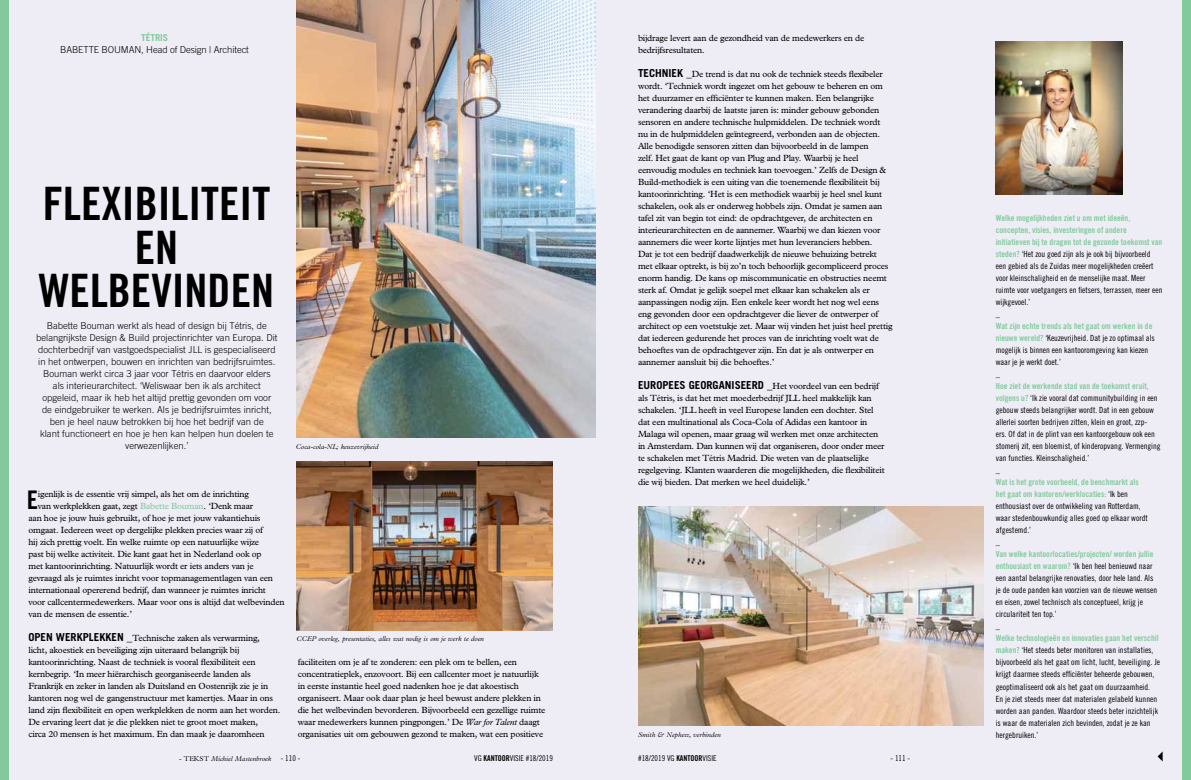
<style>
.page{position:relative;width:1191px;height:780px;background:#eeedf6}
.page>*{position:absolute;margin:0;border:0;box-sizing:border-box;transform-origin:0 0}
.t1{font:46px/43.4px "Trade Gothic Bold Cond Twenty";color:#000;text-align:center}
.t2{font:25.6px "Trade Gothic Bold Cond Twenty";color:#000}
.t3{font:300 9.5px/12px "Trade Gothic";color:#000;text-align:center}
.t4{font:700 9.5px "Trade Gothic";letter-spacing:-.01em;color:#82ca9c}
.t5{font:9px/12px "M Plantin";letter-spacing:-.02em;color:#000}
.t6{font:8.5px/12px "Trade Gothic Cond Eighteen";color:#000}
.t7{font:8.5px/12px "Trade Gothic Bold Cond Twenty";color:#82ca9c}
.t8{font:8.5px "Trade Gothic Bold Cond Twenty";color:#000}
.t9{font:8px "Trade Gothic Cond Eighteen";color:#000}
.t10{font:italic 300 7px "M Plantin";color:#000}
.s1{color:#82ca9c}
.s2{font-family:"Trade Gothic";font-weight:700;font-size:11px}
.s3{font-style:italic}
.s4{font-style:normal}
.s5{font-family:"Trade Gothic Cond Eighteen";font-weight:400;font-style:normal;font-size:8px}
.s6{font-family:"Trade Gothic Bold Cond Twenty"}
.s7{font-family:"Trade Gothic Bold Cond Twenty";color:#82ca9c}
.s8{font-family:"Trade Gothic Cond Eighteen";color:#000}
</style>
<div class="page">
<div style="left:0;top:0;width:9px;height:780px;background:#82ca9c"></div>
<div style="left:1182px;top:0;width:9px;height:780px;background:#82ca9c"></div>
<svg style="left:1157px;top:752px;width:5px;height:9px"></svg>
<img style="left:995px;top:41px;width:127px;height:154px">
<img style="left:638px;top:506px;width:345px;height:219px">
<img style="left:297px;top:461px;width:256px;height:169px">
<img style="left:297px;top:0;width:298px;height:437px">
<p class="t4" style="left:141px;top:32px;width:28px">TÉTRIS</p>
<p class="t3" style="left:60px;top:44px;width:190px">Bab ette Bouman, Head of Design | Architect</p>
<h1 class="t1" style="left:39px;top:182px;width:228px">Flexibiliteit en welbevinden</h1>
<p class="t3" style="left:36px;top:320px;width:243px">Babette Bouman werkt als head of design bij Tétris, de belangrijkste Design &amp; Build projectinrichter van Europa. Dit dochterbedrijf van vastgoedspecialist JLL is gespecialiseerd in het ontwerpen, bouwen en inrichten van bedrijfsruimtes.<br>Bouman werkt circa 3 jaar voor Tétris en daarvoor elders<br>als interieurarchitect. ‘Weliswaar ben ik als architect opgeleid, maar ik heb het altijd prettig gevonden om voor<br>de eindgebruiker te werken. Als je bedrijfsruimtes inricht, ben je heel nauw betrokken bij hoe het bedrijf van de<br>klant functioneert en hoe je hen kan helpen hun doelen te verwezenlijken.’</p>
<p class="t10" style="left:296px;top:443px;width:84px">Coca-cola-NL; keuzevrijheid</p>
<h2 class="t2" style="left:27px;top:484px;width:13px">E</h2>
<p class="t5" style="left:38px;top:488px;width:213px">igenlijk is de essentie vrij simpel, als het om de inrichting</p>
<p class="t5" style="left:38px;top:500px;width:217px">van werkplekken gaat, zegt <span class="s1">Babette Bouman</span>. ‘Denk maar</p>
<p class="t5" style="left:28px;top:512px;width:234px">aan hoe je jouw huis gebruikt, of hoe je met jouw vakantiehuis</p>
<p class="t5" style="left:28px;top:524px;width:236px">omgaat. Iedereen weet op dergelijke plekken precies waar zij of</p>
<p class="t5" style="left:28px;top:536px;width:232px">hij zich prettig voelt. En welke ruimte op een natuurlijke wijze</p>
<p class="t5" style="left:28px;top:548px;width:235px">past bij welke activiteit. Die kant gaat het in Nederland ook op</p>
<p class="t5" style="left:28px;top:560px;width:227px">met kantoorinrichting. Natuurlijk wordt er iets anders van je</p>
<p class="t5" style="left:28px;top:572px;width:246px">gevraagd als je ruimtes inricht voor topmanagementlagen van een</p>
<p class="t5" style="left:28px;top:584px;width:239px">internationaal opererend bedrijf, dan wanneer je ruimtes inricht</p>
<p class="t5" style="left:28px;top:596px;width:258px">voor callcentermedewerkers. Maar voor ons is altijd dat welbevinden</p>
<p class="t5" style="left:28px;top:608px;width:105px">van de mensen de essentie.’</p>
<p class="t5" style="left:28px;top:632px;width:253px"><span class="s2">OPEN WERKPLEKKEN _</span>Technische zaken als verwarming, licht, akoestiek en beveiliging zijn uiteraard belangrijk bij kantoorinrichting. Naast de techniek is vooral flexibiliteit een kernbegrip. ‘In meer hiërarchisch georganiseerde landen als Frankrijk en zeker in landen als Duitsland en Oostenrijk zie je in kantoren nog wel de gangenstructuur met kamertjes. Maar in ons land zijn flexibiliteit en open werkplekken de norm aan het worden.<br>De ervaring leert dat je die plekken niet te groot moet maken,<br>circa 20 mensen is het maximum. En dan maak je daaromheen</p>
<p class="t10" style="left:297px;top:635px;width:189px">CCEP overleg, presentaties, alles wat nodig is om je werk te doen</p>
<p class="t5" style="left:298px;top:656px;width:249px">faciliteiten om je af te zonderen: een plek om te bellen, een concentratieplek, enzovoort. Bij een callcenter moet je natuurlijk in eerste instantie heel goed nadenken hoe je dat akoestisch organiseert. Maar ook daar plan je heel bewust andere plekken in die het welbevinden bevorderen. Bijvoorbeeld een gezellige ruimte waar medewerkers kunnen pingpongen.’ De <span class="s3">War for Talent</span> daagt organisaties uit om gebouwen gezond te maken, wat een positieve</p>
<p class="t5" style="left:638px;top:32px;width:228px">bijdrage levert aan de gezondheid van de medewerkers en de bedrijfsresultaten.</p>
<p class="t5" style="left:638px;top:68px;width:256px"><span class="s2">TECHNIEK _</span>De trend is dat nu ook de techniek steeds flexibeler wordt. ‘Techniek wordt ingezet om het gebouw te beheren en om het duurzamer en efficiënter te kunnen maken. Een belangrijke verandering daarbij de laatste jaren is: minder gebouw gebonden sensoren en andere technische hulpmiddelen. De techniek wordt nu in de hulpmiddelen geïntegreerd, verbonden aan de objecten.<br>Alle benodigde sensoren zitten dan bijvoorbeeld in de lampen<br>zelf. Het gaat de kant op van Plug and Play. Waarbij je heel eenvoudig modules en techniek kan toevoegen.’ Zelfs de Design &amp; Build-methodiek is een uiting van die toenemende flexibiliteit bij kantoorinrichting. ‘Het is een methodiek waarbij je heel snel kunt schakelen, ook als er onderweg hobbels zijn. Omdat je samen aan tafel zit van begin tot eind: de opdrachtgever, de architecten en interieurarchitecten en de aannemer. Waarbij we dan kiezen voor aannemers die weer korte lijntjes met hun leveranciers hebben.<br>Dat je tot een bedrijf daadwerkelijk de nieuwe behuizing betrekt met elkaar optrekt, is bij zo’n toch behoorlijk gecompliceerd proces enorm handig. De kans op miscommunicatie en obstructies neemt sterk af. Omdat je gelijk soepel met elkaar kan schakelen als er aanpassingen nodig zijn. Een enkele keer wordt het nog wel eens eng gevonden door een opdrachtgever die liever de ontwerper of architect op een voetstukje zet. Maar wij vinden het juist heel prettig dat iedereen gedurende het proces van de inrichting voelt wat de behoeftes van de opdrachtgever zijn. En dat je als ontwerper en aannemer aansluit bij die behoeftes.’</p>
<p class="t5" style="left:638px;top:380px;width:248px"><span class="s2">EUROPEES GEORGANISEERD _</span>Het voordeel van een bedrijf als Tétris, is dat het met moederbedrijf JLL heel makkelijk kan schakelen. ‘JLL heeft in veel Europese landen een dochter. Stel dat een multinational als Coca-Cola of Adidas een kantoor in Malaga wil openen, maar graag wil werken met onze architecten in Amsterdam. Dan kunnen wij dat organiseren, door onder meer te schakelen met Tétris Madrid. Die weten van de plaatselijke regelgeving. Klanten waarderen die mogelijkheden, die flexibiliteit die wij bieden. Dat merken we heel duidelijk.’</p>
<p class="t10" style="left:638px;top:731px;width:84px">Smith &amp; Nephew, verbinden</p>
<p class="t10" style="left:179px;top:755px;width:123px"><span class="s4">- tekst</span> Michiel Mastenbroek <span class="s5">- 110 -</span></p>
<p class="t9" style="left:474px;top:753px;width:80px">VG <span class="s6">KANTOOR</span>VISIE #18/2019</p>
<p class="t9" style="left:638px;top:753px;width:80px">#18/2019 VG <span class="s6">KANTOOR</span>VISIE</p>
<p class="t9" style="left:890px;top:753px;width:21px">- 111 -</p>
<p class="t7" style="left:995px;top:212px;width:168px">Welke mogelijkheden ziet u om met ideeën, concepten, visies, investeringen of andere initiatieven bij te dragen tot de gezonde toekomst van</p>
<p class="t6" style="left:995px;top:248px;width:168px"><span class="s7">steden?</span> ‘Het zou goed zijn als je ook bij bijvoorbeeld een gebied als de Zuidas meer mogelijkheden creëert voor kleinschaligheid en de menselijke maat. Meer ruimte voor voetgangers en fietsers, terrassen, meer een wijkgevoel.’</p>
<p class="t8" style="left:995px;top:309px;width:6px">_</p>
<p class="t7" style="left:995px;top:320px;width:158px">Wat zijn echte trends als het gaat om werken in de</p>
<p class="t6" style="left:995px;top:332px;width:161px"><span class="s7">nieuwe wereld?</span> ‘Keuzevrijheid. Dat je zo optimaal als mogelijk is binnen een kantooromgeving kan kiezen waar je je werkt doet.’</p>
<p class="t8" style="left:995px;top:369px;width:6px">_</p>
<p class="t7" style="left:995px;top:380px;width:154px">Hoe ziet de werkende stad van de toekomst eruit,</p>
<p class="t6" style="left:995px;top:392px;width:166px"><span class="s7">volgens u?</span> ‘Ik zie vooral dat communitybuilding in een gebouw steeds belangrijker wordt. Dat in een gebouw allerlei soorten bedrijven zitten, klein en groot, zzp-<br>ers. Of dat in de plint van een kantoorgebouw ook een stomerij zit, een bloemist, of kinderopvang. Vermenging van functies. Kleinschaligheid.’</p>
<p class="t8" style="left:995px;top:465px;width:6px">_</p>
<p class="t7" style="left:995px;top:476px;width:144px">Wat is het grote voorbeeld, de benchmarkt als het gaat om kantoren/werklocaties: <span class="s8">‘Ik ben</span></p>
<p class="t6" style="left:995px;top:500px;width:154px">enthousiast over de ontwikkeling van Rotterdam, waar stedenbouwkundig alles goed op elkaar wordt afgestemd.’</p>
<p class="t8" style="left:995px;top:537px;width:6px">_</p>
<p class="t7" style="left:995px;top:548px;width:159px">Van welke kantoorlocaties/projecten/ worden jullie</p>
<p class="t6" style="left:995px;top:560px;width:163px"><span class="s7">enthousiast en waarom?</span> ‘Ik ben heel benieuwd naar een aantal belangrijke renovaties, door hele land. Als je de oude panden kan voorzien van de nieuwe wensen en eisen, zowel technisch als conceptueel, krijg je circulariteit ten top.’</p>
<p class="t8" style="left:995px;top:621px;width:6px">_</p>
<p class="t7" style="left:995px;top:632px;width:164px">Welke technologieën en innovaties gaan het verschil</p>
<p class="t6" style="left:995px;top:644px;width:166px"><span class="s7">maken?</span> ‘Het steeds beter monitoren van installaties, bijvoorbeeld als het gaat om licht, lucht, beveiliging. Je krijgt daarmee steeds efficiënter beheerde gebouwen, geoptimaliseerd ook als het gaat om duurzaamheid.<br>En je ziet steeds meer dat materialen gelabeld kunnen worden aan panden. Waardoor steeds beter inzichtelijk is waar de materialen zich bevinden, zodat je ze kan hergebruiken.’</p>
</div>
